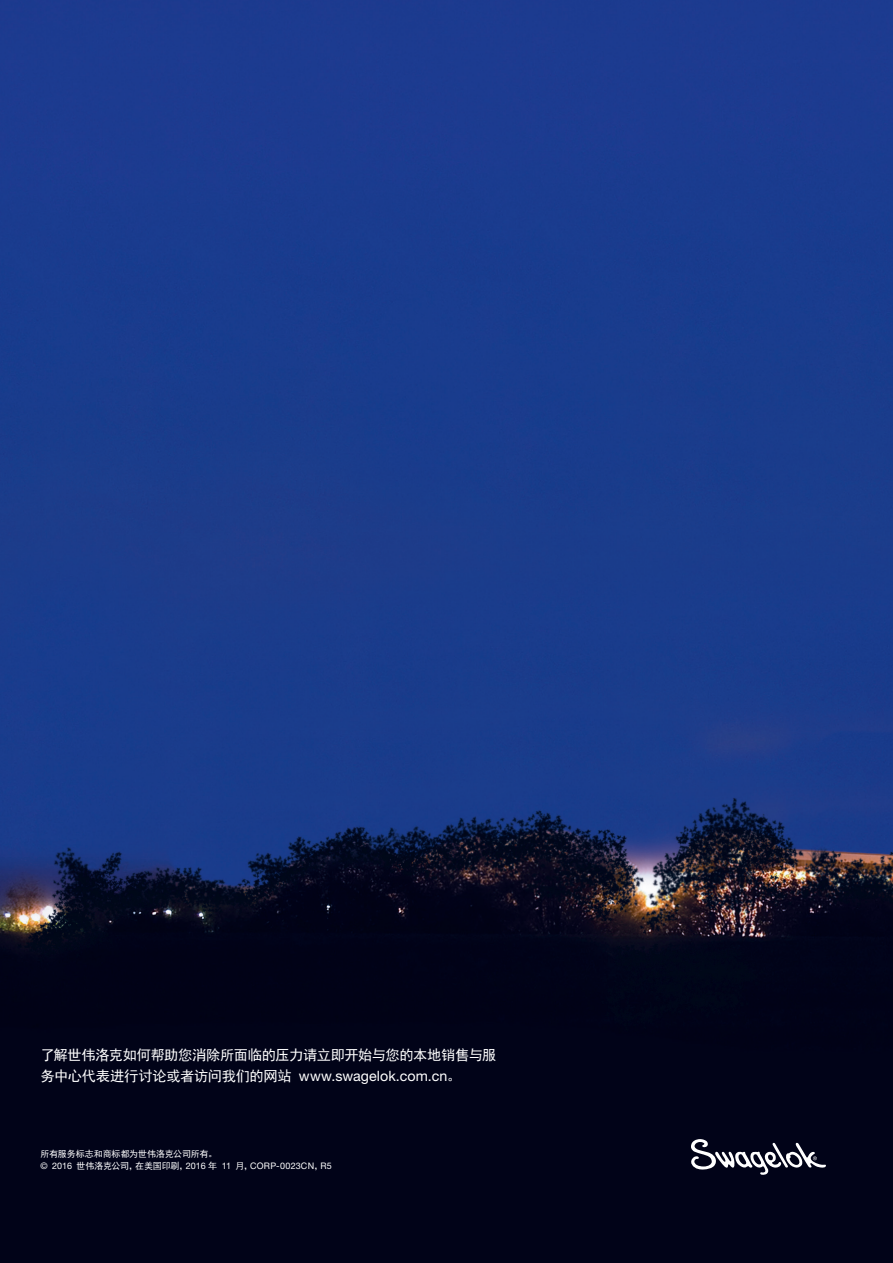
<style>
.page{position:relative;width:893px;height:1263px;background:#fff}
.page>*{position:absolute;margin:0;border:0;box-sizing:border-box;transform-origin:0 0}
.t1{font:14.25px/21px "Sim Hei";letter-spacing:-.025em;color:#fff}
.t2{font:9px "Helvetica Neue LT Std";letter-spacing:.015em;color:#fff}
.t3{font:9px "Sim Hei";letter-spacing:-.015em;color:#fff}
.s1{font-family:"Helvetica Neue LT Std"}
.s2{font-family:"Sim Hei"}
</style>
<div class="page">
<img style="left:0;top:0;width:893px;height:1263px">
<svg style="left:691px;top:1139px;width:135px;height:36px"></svg>
<p class="t1" style="left:40px;top:1044px;width:457px">了解世伟洛克如何帮助您消除所面临的压力请立即开始与您的本地销售与服务中心代表进行讨论或者访问我们的网站 <span class="s1">www.swagelok.com.cn</span>。</p>
<p class="t3" style="left:40px;top:1149px;width:178px">所有服务标志和商标都为世伟洛克公司所有。</p>
<p class="t2" style="left:40px;top:1160px;width:293px">© 2016 <span class="s2">世伟洛克公司，在美国印刷，</span>2016 <span class="s2">年</span> 11 <span class="s2">月，</span>CORP-0023CN<span class="s2">，</span>R5</p>
</div>
